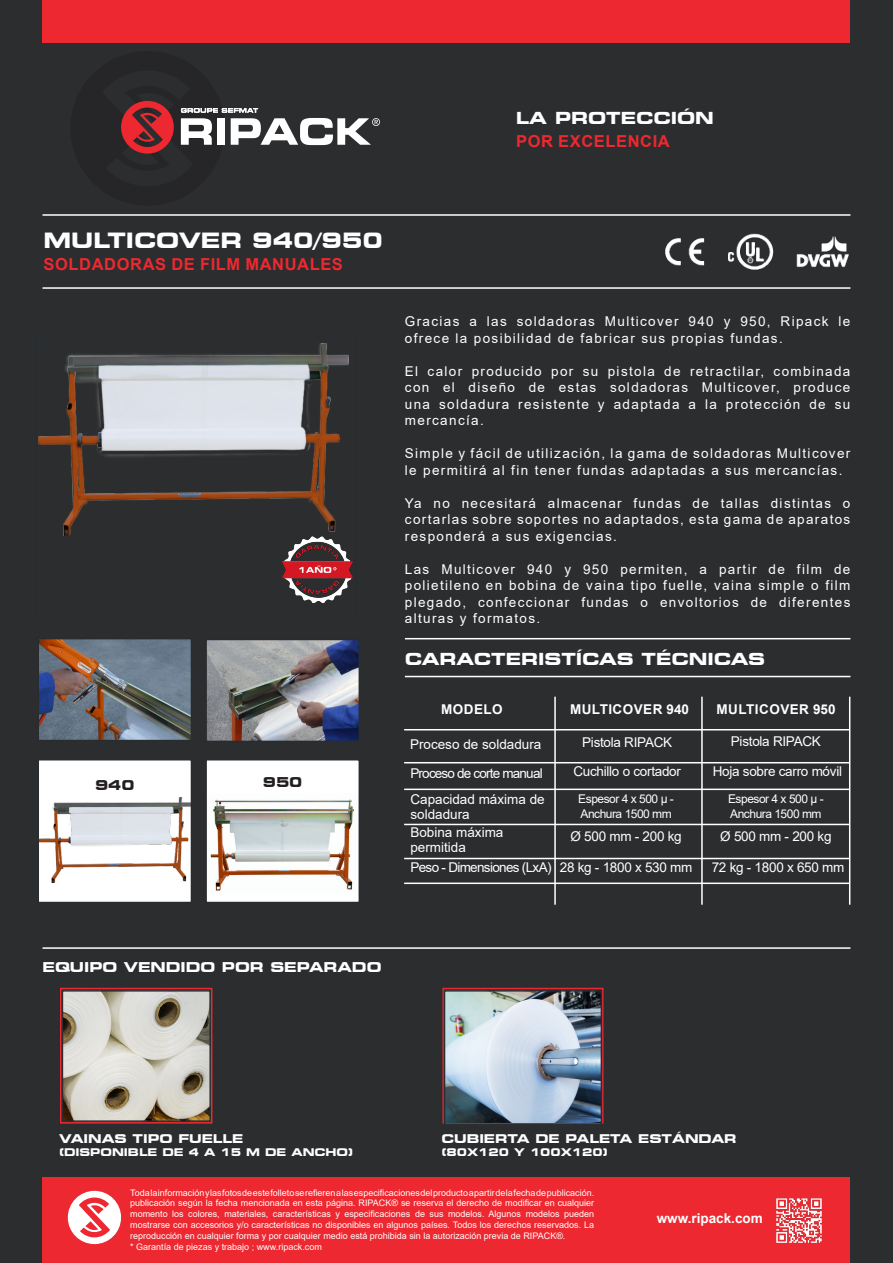
<style>
.page{position:relative;width:893px;height:1263px;background:#2b2d2f}
.page>*{position:absolute;margin:0;border:0;box-sizing:border-box;transform-origin:0 0}
.t1{font:700 expanded 21px "Square 721 BT";color:#fff}
.t2{font:700 16.5px "Arial";letter-spacing:.035em;color:#ee2830}
.t3{font:700 expanded 16.5px "Square 721 BT";color:#fff}
.t4{font:13.5px/16.5px "Arial";letter-spacing:.1em;color:#fff;text-align:justify}
.t5{font:13.5px "Arial";letter-spacing:-.02em;color:#fff}
.t6{font:13.5px/15px "Arial";color:#fff}
.t7{font:700 13.5px "Arial";letter-spacing:.035em;color:#fff}
.t8{font:700 expanded 13.5px "Square 721 BT";color:#fff}
.t9{font:13.5px "Arial";letter-spacing:-.05em;color:#fff}
.t10{font:13.5px "Arial";letter-spacing:-.06em;color:#fff}
.t11{font:700 13.5px "Arial";color:#fff}
.t12{font:700 expanded 13.5px "Square 721 BT";color:#231f20}
.t13{font:12px "Arial";letter-spacing:-.04em;color:#fff}
.t14{font:700 expanded 12px "Square 721 BT";color:#fff}
.t15{font:700 expanded 10.5px "Square 721 BT";color:#fff}
.t16{font:9px/10.8px "Arial";color:#fff;text-align:justify}
</style>
<div class="page">
<svg style="left:121px;top:100px;width:259px;height:54px"></svg>
<div style="left:43px;top:1178px;width:807px;height:85px;background:#ee2830"></div>
<div style="left:43px;top:0;width:807px;height:43px;background:#ee2830"></div>
<hr style="left:43px;top:214px;width:807px;height:2px;background:#fff">
<hr style="left:43px;top:287px;width:807px;height:2px;background:#fff">
<hr style="left:405px;top:676px;width:445px;height:1px;background:#fff">
<hr style="left:405px;top:638px;width:445px;height:1px;background:#fff">
<hr style="left:43px;top:947px;width:807px;height:2px;background:#fff">
<svg style="left:68px;top:1191px;width:53px;height:53px"></svg>
<img style="left:776px;top:1198px;width:46px;height:45px">
<img style="left:282px;top:536px;width:71px;height:67px">
<img style="left:664px;top:214px;width:185px;height:75px">
<div style="left:60px;top:988px;width:152px;height:135px;border:2px solid #ee2831"></div>
<div style="left:442px;top:988px;width:161px;height:135px;border:2px solid #ee2831"></div>
<img style="left:65px;top:993px;width:143px;height:126px">
<div style="left:62px;top:990px;width:149px;height:132px;border:2px solid #2a2d30"></div>
<img style="left:447px;top:993px;width:152px;height:129px">
<div style="left:444px;top:990px;width:158px;height:139px;border:2px solid #2a2d30"></div>
<hr style="left:404px;top:729px;width:446px;height:1px;background:#fff">
<hr style="left:554px;top:697px;width:2px;height:208px;background:#fff">
<hr style="left:701px;top:697px;width:2px;height:208px;background:#fff">
<hr style="left:404px;top:762px;width:446px;height:1px;background:#fff">
<hr style="left:404px;top:788px;width:446px;height:2px;background:#fff">
<hr style="left:404px;top:824px;width:446px;height:1px;background:#fff">
<hr style="left:404px;top:858px;width:446px;height:1px;background:#fff">
<hr style="left:849px;top:697px;width:1px;height:208px;background:#fff">
<hr style="left:404px;top:882px;width:446px;height:2px;background:#fff">
<img style="left:39px;top:344px;width:309px;height:192px">
<img style="left:41px;top:641px;width:148px;height:97px">
<div style="left:38px;top:638px;width:154px;height:103px;border:2px solid #2a2d30"></div>
<img style="left:208px;top:642px;width:149px;height:97px">
<div style="left:205px;top:639px;width:155px;height:103px;border:2px solid #2a2d30"></div>
<div style="left:38px;top:760px;width:153px;height:142px;background:#fff"></div>
<img style="left:41px;top:798px;width:148px;height:84px">
<div style="left:38px;top:759px;width:154px;height:144px;border:2px solid #2a2d30"></div>
<div style="left:206px;top:760px;width:153px;height:142px;background:#fff"></div>
<img style="left:210px;top:799px;width:144px;height:92px">
<div style="left:205px;top:759px;width:155px;height:144px;border:2px solid #2a2d30"></div>
<p class="t3" style="left:516px;top:108px;width:199px">LA PROTECCIÓN</p>
<p class="t2" style="left:516px;top:129px;width:155px">POR EXCELENCIA</p>
<p class="t1" style="left:43px;top:227px;width:341px">MULTICOVER 940/950</p>
<p class="t2" style="left:44px;top:253px;width:301px">SOLDADORAS DE FILM MANUALES</p>
<p class="t12" style="left:95px;top:777px;width:41px">940</p>
<p class="t12" style="left:263px;top:774px;width:41px">950</p>
<p class="t4" style="left:405px;top:313px;width:447px">Gracias a las soldadoras Multicover 940 y 950, Ripack le ofrece la posibilidad de fabricar sus propias fundas.</p>
<p class="t4" style="left:405px;top:363px;width:447px">El calor producido por su pistola de retractilar, combinada con el diseño de estas soldadoras Multicover, produce una soldadura resistente y adaptada a la protección de su mercancía.</p>
<p class="t4" style="left:405px;top:445px;width:447px">Simple y fácil de utilización, la gama de soldadoras Multicover le permitirá al fin tener fundas adaptadas a sus mercancías.</p>
<p class="t4" style="left:405px;top:495px;width:447px">Ya no necesitará almacenar fundas de tallas distintas o cortarlas sobre soportes no adaptados, esta gama de aparatos responderá a sus exigencias.</p>
<p class="t4" style="left:405px;top:561px;width:447px">Las Multicover 940 y 950 permiten, a partir de film de polietileno en bobina de vaina tipo fuelle, vaina simple o film plegado, confeccionar fundas o envoltorios de diferentes alturas y formatos.</p>
<p class="t3" style="left:405px;top:649px;width:362px">CARACTERISTÍCAS TÉCNICAS</p>
<p class="t7" style="left:441px;top:700px;width:63px">MODELO</p>
<p class="t7" style="left:570px;top:700px;width:121px">MULTICOVER 940</p>
<p class="t7" style="left:716px;top:700px;width:121px">MULTICOVER 950</p>
<p class="t6" style="left:410px;top:736px;width:133px">Proceso de soldadura</p>
<p class="t10" style="left:410px;top:763px;width:134px">Proceso de corte manual</p>
<p class="t6" style="left:410px;top:792px;width:136px">Capacidad máxima de soldadura</p>
<p class="t6" style="left:410px;top:825px;width:95px">Bobina máxima permitida</p>
<p class="t9" style="left:410px;top:858px;width:143px">Peso - Dimensiones (LxA)</p>
<p class="t5" style="left:731px;top:732px;width:92px">Pistola RIPACK</p>
<p class="t5" style="left:713px;top:762px;width:131px">Hoja sobre carro móvil</p>
<p class="t5" style="left:582px;top:733px;width:92px">Pistola RIPACK</p>
<p class="t5" style="left:573px;top:762px;width:109px">Cuchillo o cortador</p>
<p class="t13" style="left:578px;top:790px;width:97px">Espesor 4 x 500 µ -</p>
<p class="t13" style="left:580px;top:805px;width:93px">Anchura 1500 mm</p>
<p class="t5" style="left:570px;top:827px;width:113px">Ø 500 mm - 200 kg</p>
<p class="t5" style="left:560px;top:858px;width:134px">28 kg - 1800 x 530 mm</p>
<p class="t13" style="left:728px;top:790px;width:97px">Espesor 4 x 500 µ -</p>
<p class="t13" style="left:730px;top:805px;width:93px">Anchura 1500 mm</p>
<p class="t5" style="left:720px;top:827px;width:113px">Ø 500 mm - 200 kg</p>
<p class="t5" style="left:712px;top:858px;width:134px">72 kg - 1800 x 650 mm</p>
<p class="t8" style="left:43px;top:959px;width:340px">EQUIPO VENDIDO POR SEPARADO</p>
<p class="t14" style="left:59px;top:1131px;width:186px">VAINAS TIPO FUELLE</p>
<p class="t15" style="left:59px;top:1145px;width:296px">(DISPONIBLE DE 4 A 15 M DE ANCHO)</p>
<p class="t14" style="left:441px;top:1131px;width:297px">CUBIERTA DE PALETA ESTÁNDAR</p>
<p class="t15" style="left:441px;top:1145px;width:168px">(80X120 Y 100X120)</p>
<p class="t16" style="left:130px;top:1187px;width:465px">Toda la información y las fotos de este folleto se refieren a las especificaciones del producto a partir de la fecha de publicación. publicación según la fecha mencionada en esta página. RIPACK® se reserva el derecho de modificar en cualquier momento los colores, materiales, características y especificaciones de sus modelos. Algunos modelos pueden mostrarse con accesorios y/o características no disponibles en algunos países. Todos los derechos reservados. La reproducción en cualquier forma y por cualquier medio está prohibida sin la autorización previa de RIPACK®.</p>
<p class="t16" style="left:130px;top:1241px;width:193px">* Garantía de piezas y trabajo ; www.ripack.com</p>
<p class="t11" style="left:657px;top:1209px;width:108px">www.ripack.com</p>
</div>
